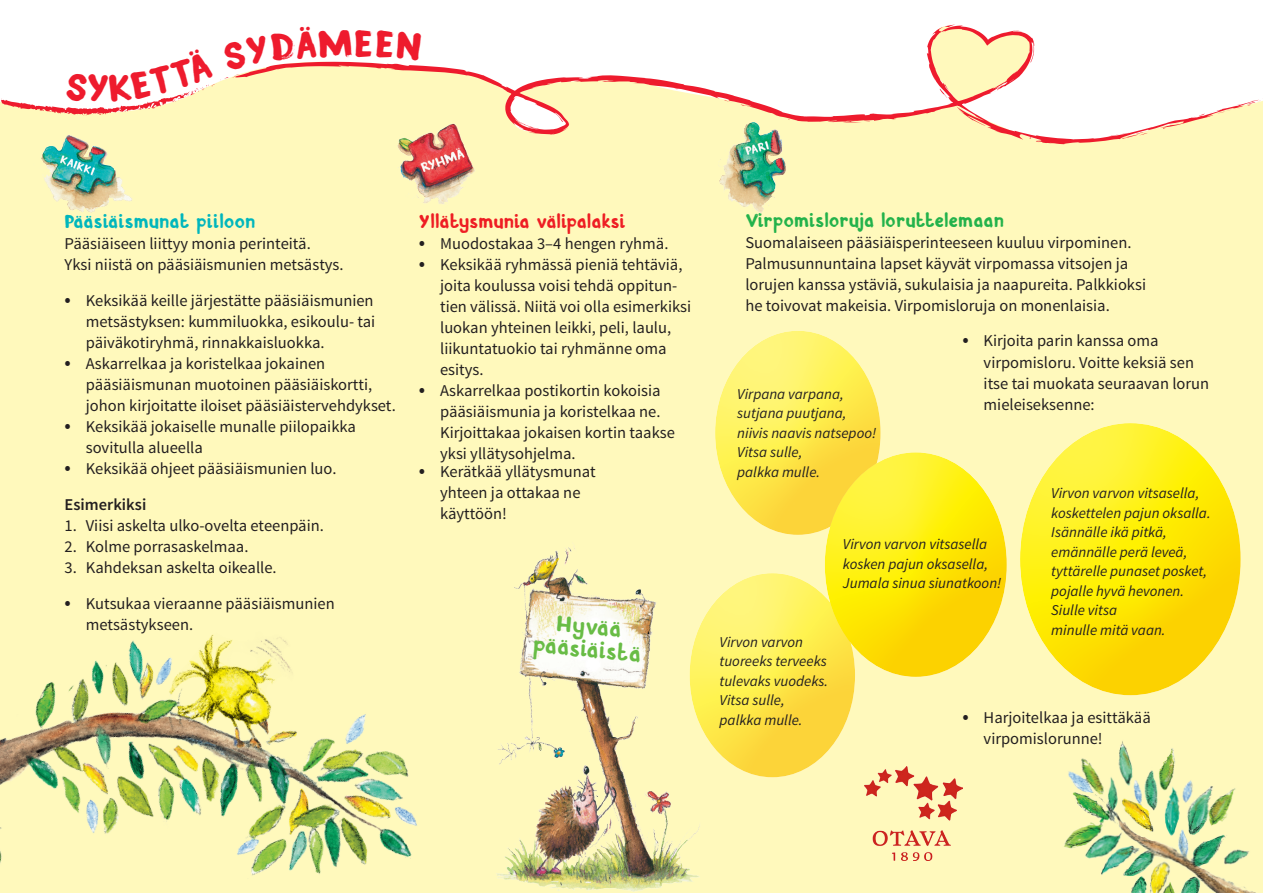
<style>
.page{position:relative;width:1263px;height:893px;background:#fff}
.page>*{position:absolute;margin:0;border:0;box-sizing:border-box;transform-origin:0 0}
.t1{font:19.8px "DK Inky Fingers";color:#68bc45}
.t2{font:16.5px/21px "Source Sans Pro";color:#231f20}
.t3{font:16.5px "DK Inky Fingers";color:#23b24b}
.t4{font:16.5px "DK Inky Fingers";color:#ee1d23}
.t5{font:16.5px "DK Inky Fingers";color:#00b6bc}
.t6{font:italic 15px/19.5px "Source Sans Pro";color:#231f20}
.s1{font-size:21px}
.s2{font-weight:600}
</style>
<div class="page">
<div style="left:0;top:116px;width:1263px;height:777px;background:#fff9bc"></div>
<svg style="left:232px;top:25px;width:1027px;height:120px"></svg>
<svg style="left:992px;top:84px;width:11px;height:9px"></svg>
<svg style="left:1191px;top:98px;width:72px;height:20px"></svg>
<svg style="left:1109px;top:132px;width:43px;height:5px"></svg>
<svg style="left:1029px;top:137px;width:11px;height:6px"></svg>
<svg style="left:939px;top:84px;width:10px;height:15px"></svg>
<img style="left:0;top:479px;width:495px;height:414px">
<div style="left:1017px;top:421px;width:224px;height:187px;background:#fff;opacity:.3"></div>
<div style="left:1017px;top:445px;width:224px;height:250px;background:#f7931d;opacity:.3"></div>
<img style="left:864px;top:767px;width:98px;height:94px">
<img style="left:1000px;top:708px;width:263px;height:185px">
<img style="left:484px;top:534px;width:233px;height:359px">
<img style="left:389px;top:115px;width:94px;height:97px">
<img style="left:692px;top:100px;width:126px;height:127px">
<img style="left:29px;top:118px;width:112px;height:122px">
<div style="left:713px;top:328px;width:168px;height:140px;background:#fff;opacity:.3"></div>
<div style="left:713px;top:345px;width:168px;height:190px;background:#f7931d;opacity:.3"></div>
<div style="left:688px;top:570px;width:168px;height:141px;background:#fff;opacity:.3"></div>
<div style="left:688px;top:588px;width:168px;height:189px;background:#f7931d;opacity:.3"></div>
<div style="left:823px;top:450px;width:184px;height:154px;background:#fff;opacity:.3"></div>
<div style="left:823px;top:468px;width:184px;height:210px;background:#f7931d;opacity:.3"></div>
<svg style="left:0;top:27px;width:421px;height:89px"></svg>
<p class="t5" style="left:65px;top:210px;width:192px">Pääsiäismunat piiloon</p>
<p class="t2" style="left:65px;top:234px;width:281px">Pääsiäiseen liittyy monia perinteitä.<br>Yksi niistä on pääsiäismunien metsästys.</p>
<p class="t2" style="left:86px;top:291px;width:291px;text-align:justify;text-indent:-21px"><span class="s1">•</span> Keksikää keille järjestätte pääsiäismunien metsästyksen: kummiluokka, esikoulu- tai päiväkotiryhmä, rinnakkaisluokka.</p>
<p class="t2" style="left:86px;top:354px;width:311px;text-indent:-21px"><span class="s1">•</span> Askarrelkaa ja koristelkaa jokainen pääsiäismunan muotoinen pääsiäiskortti, johon kirjoitatte iloiset pääsiäistervehdykset.</p>
<p class="t2" style="left:86px;top:417px;width:272px;text-indent:-21px"><span class="s1">•</span> Keksikää jokaiselle munalle piilopaikka sovitulla alueella</p>
<p class="t2" style="left:65px;top:451px;width:273px;line-height:36px"><span class="s1">•</span> Keksikää ohjeet pääsiäismunien luo.<br><span class="s2">Esimerkiksi</span></p>
<p class="t2" style="left:65px;top:516px;width:261px">1. Viisi askelta ulko-ovelta eteenpäin.</p>
<p class="t2" style="left:65px;top:537px;width:185px">2. Kolme porrasaskelmaa.</p>
<p class="t2" style="left:65px;top:558px;width:214px">3. Kahdeksan askelta oikealle.</p>
<p class="t2" style="left:86px;top:594px;width:250px;text-indent:-21px"><span class="s1">•</span> Kutsukaa vieraanne pääsiäismunien metsästykseen.</p>
<p class="t3" style="left:745px;top:208px;width:260px">Virpomisloruja loruttelemaan</p>
<p class="t2" style="left:745px;top:232px;width:402px">Suomalaiseen pääsiäisperinteeseen kuuluu virpominen.<br>Palmusunnuntaina lapset käyvät virpomassa vitsojen ja lorujen kanssa ystäviä, sukulaisia ja naapureita. Palkkioksi he toivovat makeisia. Virpomisloruja on monenlaisia.</p>
<p class="t4" style="left:419px;top:210px;width:208px">Yllätysmunia välipalaksi</p>
<p class="t2" style="left:419px;top:233px;width:251px"><span class="s1">•</span> Muodostakaa 3–4 hengen ryhmä.</p>
<p class="t2" style="left:440px;top:254px;width:253px;text-indent:-21px"><span class="s1">•</span> Keksikää ryhmässä pieniä tehtäviä, joita koulussa voisi tehdä oppitun&shy;tien välissä. Niitä voi olla esimerkiksi luokan yhteinen leikki, peli, laulu, liikuntatuokio tai ryhmänne oma esitys.</p>
<p class="t2" style="left:440px;top:380px;width:236px;text-indent:-21px"><span class="s1">•</span> Askarrelkaa postikortin kokoisia pääsiäismunia ja koristelkaa ne.<br>Kirjoittakaa jokaisen kortin taakse yksi yllätysohjelma.</p>
<p class="t2" style="left:984px;top:331px;width:227px;text-indent:-21px"><span class="s1">•</span> Kirjoita parin kanssa oma virpomisloru. Voitte keksiä sen itse tai muokata seuraavan lorun mieleiseksenne:</p>
<p class="t6" style="left:737px;top:384px;width:141px">Virpana varpana, sutjana puutjana, niivis naavis natsepoo!<br>Vitsa sulle,<br>palkka mulle.</p>
<p class="t2" style="left:440px;top:461px;width:157px;text-indent:-21px"><span class="s1">•</span> Kerätkää yllätysmunat yhteen ja ottakaa ne käyttöön!</p>
<p class="t6" style="left:1051px;top:484px;width:161px">Virvon varvon vitsasella, koskettelen pajun oksalla.<br>Isännälle ikä pitkä, emännälle perä leveä, tyttärelle punaset posket, pojalle hyvä hevonen.<br>Siulle vitsa</p>
<p class="t6" style="left:843px;top:534px;width:160px">Virvon varvon vitsasella kosken pajun oksasella,<br>Jumala sinua siunatkoon!</p>
<p class="t1" style="left:558px;top:610px;width:67px;rotate:5deg">Hyvää</p>
<p class="t6" style="left:1051px;top:620px;width:116px">minulle mitä vaan.</p>
<p class="t1" style="left:534px;top:631px;width:110px;rotate:5deg">pääsiäistä</p>
<p class="t6" style="left:720px;top:632px;width:110px">Virvon varvon tuoreeks terveeks tulevaks vuodeks.<br>Vitsa sulle, palkka mulle.</p>
<p class="t2" style="left:984px;top:707px;width:169px;text-indent:-21px"><span class="s1">•</span> Harjoitelkaa ja esittäkää virpomislorunne!</p>
</div>
